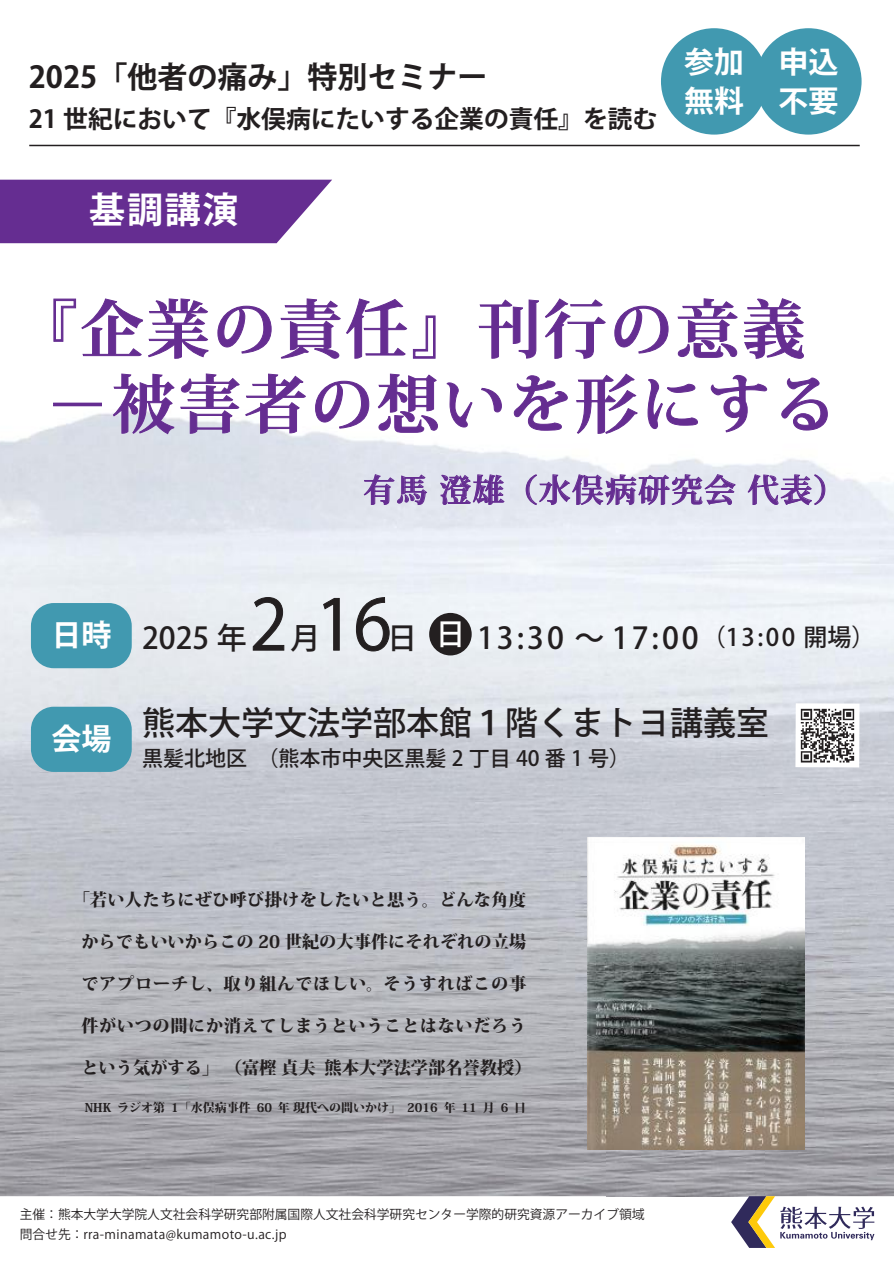
<style>
.page{position:relative;width:894px;height:1262px;background:#fff}
.page>*{position:absolute;margin:0;border:0;box-sizing:border-box;transform-origin:0 0}
.t1{font:69px "Koz Go Pr 6 N";color:#231f20}
.t2{font:700 63px/75px "Koz Min Pr 6 N";letter-spacing:.05em;color:#652d91;text-align:center}
.t3{font:700 36px "Koz Go Pr 6 N";color:#fff}
.t4{font:500 33px "Koz Go Pr 6 N";color:#231f20}
.t5{font:700 31.5px "Koz Min Pr 6 N";letter-spacing:.05em;color:#652d91}
.t6{font:500 30px "Koz Go Pr 6 N";letter-spacing:.1em;color:#231f20}
.t7{font:700 30px "Koz Go Pr 6 N";color:#231f20}
.t8{font:700 30px/39px "Koz Go Pr 6 N";color:#fff}
.t9{font:700 24.75px "Koz Go Pr 6 N";color:#231f20}
.t10{font:500 21px "Koz Go Pr 6 N";color:#231f20}
.t11{font:800 17.25px "Koz Min Pr 6 N";letter-spacing:.015em;color:#231f20}
.t12{font:800 17.25px "Koz Min Pr 6 N";letter-spacing:.04em;color:#231f20}
.t13{font:800 17.25px "Koz Min Pr 6 N";letter-spacing:.035em;color:#231f20}
.t14{font:12.75px "Koz Go Pr 6 N";color:#231f20}
.t15{font:12.75px "Koz Go Pr 6 N";letter-spacing:.03em;color:#231f20}
.t16{font:800 12px "Koz Min Pr 6 N";color:#231f20}
.s1{font-weight:700;color:#fff}
.s2{color:#fff}
.s3{font-size:24px}
</style>
<div class="page">
<img style="left:0;top:413px;width:894px;height:468px">
<img style="left:0;top:881px;width:606px;height:314px">
<img style="left:764px;top:881px;width:130px;height:314px">
<img style="left:606px;top:1149px;width:158px;height:46px">
<svg style="left:53px;top:298px;width:156px;height:61px"></svg>
<svg style="left:217px;top:305px;width:55px;height:49px"></svg>
<svg style="left:280px;top:298px;width:156px;height:61px"></svg>
<svg style="left:478px;top:299px;width:61px;height:60px"></svg>
<svg style="left:545px;top:298px;width:61px;height:61px"></svg>
<svg style="left:614px;top:305px;width:55px;height:49px"></svg>
<svg style="left:677px;top:298px;width:127px;height:61px"></svg>
<div style="left:53px;top:402px;width:49px;height:4px;border:1px solid #652d91"></div>
<svg style="left:113px;top:373px;width:193px;height:61px"></svg>
<svg style="left:315px;top:380px;width:55px;height:49px"></svg>
<svg style="left:377px;top:373px;width:61px;height:60px"></svg>
<svg style="left:446px;top:382px;width:56px;height:45px"></svg>
<svg style="left:513px;top:375px;width:55px;height:56px"></svg>
<svg style="left:576px;top:373px;width:62px;height:61px"></svg>
<svg style="left:647px;top:378px;width:51px;height:60px"></svg>
<svg style="left:710px;top:374px;width:57px;height:58px"></svg>
<svg style="left:781px;top:377px;width:47px;height:60px"></svg>
<svg style="left:363px;top:473px;width:65px;height:32px"></svg>
<svg style="left:440px;top:474px;width:65px;height:31px"></svg>
<svg style="left:525px;top:472px;width:211px;height:33px"></svg>
<svg style="left:747px;top:473px;width:79px;height:32px"></svg>
<div style="left:31px;top:706px;width:101px;height:65px;background:#4199b0;border-radius:23px"></div>
<div style="left:31px;top:603px;width:101px;height:65px;background:#4199b0;border-radius:23px"></div>
<div style="left:429px;top:612px;width:43px;height:43px;background:#231f20;border-radius:50%"></div>
<svg style="left:252px;top:596px;width:33px;height:54px"></svg>
<svg style="left:323px;top:597px;width:17px;height:53px"></svg>
<svg style="left:356px;top:596px;width:34px;height:55px"></svg>
<img style="left:795px;top:703px;width:64px;height:64px">
<svg style="left:731px;top:1195px;width:143px;height:52px"></svg>
<svg style="left:0;top:180px;width:332px;height:63px"></svg>
<div style="left:755px;top:28px;width:107px;height:107px;background:#4199b0;border-radius:50%"></div>
<div style="left:661px;top:28px;width:106px;height:107px;background:#4199b0;border-radius:50%"></div>
<hr style="left:29px;top:145px;width:831px;height:1px;background:#231f20">
<img style="left:588px;top:837px;width:217px;height:312px">
<h3 class="t7" style="left:29px;top:60px;width:460px">2025「他者の痛み」特別セミナー</h3>
<h3 class="t9" style="left:29px;top:105px;width:630px">21 世紀において『水俣病にたいする企業の責任』を読む</h3>
<h3 class="t3" style="left:89px;top:189px;width:151px">基調講演</h3>
<h3 class="t8" style="left:684px;top:43px;width:61px">参加無料</h3>
<h3 class="t8" style="left:778px;top:43px;width:61px">申込不要</h3>
<h2 class="t2" style="left:15px;top:293px;width:824px">『企業の責任』刊行の意義－被害者の想いを形にする</h2>
<h3 class="t5" style="left:364px;top:472px;width:483px">有馬 澄雄（水俣病研究会 代表）</h3>
<h1 class="t1" style="left:250px;top:586px;width:143px">2 16</h1>
<h3 class="t6" style="left:51px;top:620px;width:427px"><span class="s1">日時</span> 2025 年 　月　　 日　　</h3>
<h3 class="t6" style="left:435px;top:620px;width:442px"><span class="s2">日</span> 13:30 ～ 17:00<span class="s3">（13:00 開場）</span></h3>
<h3 class="t8" style="left:51px;top:720px;width:61px">会場</h3>
<h3 class="t4" style="left:142px;top:704px;width:629px">熊本大学文法学部本館１階くまトヨ講義室</h3>
<p class="t10" style="left:142px;top:746px;width:490px">黒髪北地区　（熊本市中央区黒髪 2 丁目 40 番 1 号）</p>
<p class="t11" style="left:73px;top:889px;width:455px">「若い人たちにぜひ呼び掛けをしたいと思う。どんな角度</p>
<p class="t11" style="left:81px;top:931px;width:446px">からでもいいからこの 20 世紀の大事件にそれぞれの立場</p>
<p class="t12" style="left:81px;top:973px;width:447px">でアプローチし、取り組んでほしい。そうすればこの事</p>
<p class="t13" style="left:81px;top:1015px;width:446px">件がいつの間にか消えてしまうということはないだろう</p>
<p class="t11" style="left:81px;top:1057px;width:452px">という気がする」 （富樫 貞夫 熊本大学法学部名誉教授）</p>
<p class="t16" style="left:85px;top:1100px;width:443px">NHK ラジオ第 1「水俣病事件 60 年 現代への問いかけ」　2016 年 11 月 6 日</p>
<p class="t14" style="left:20px;top:1206px;width:626px">主催：熊本大学大学院人文社会科学研究部附属国際人文社会科学研究センター学際的研究資源アーカイブ領域</p>
<p class="t15" style="left:20px;top:1226px;width:268px">問合せ先： rra-minamata@kumamoto-u.ac.jp</p>
</div>
